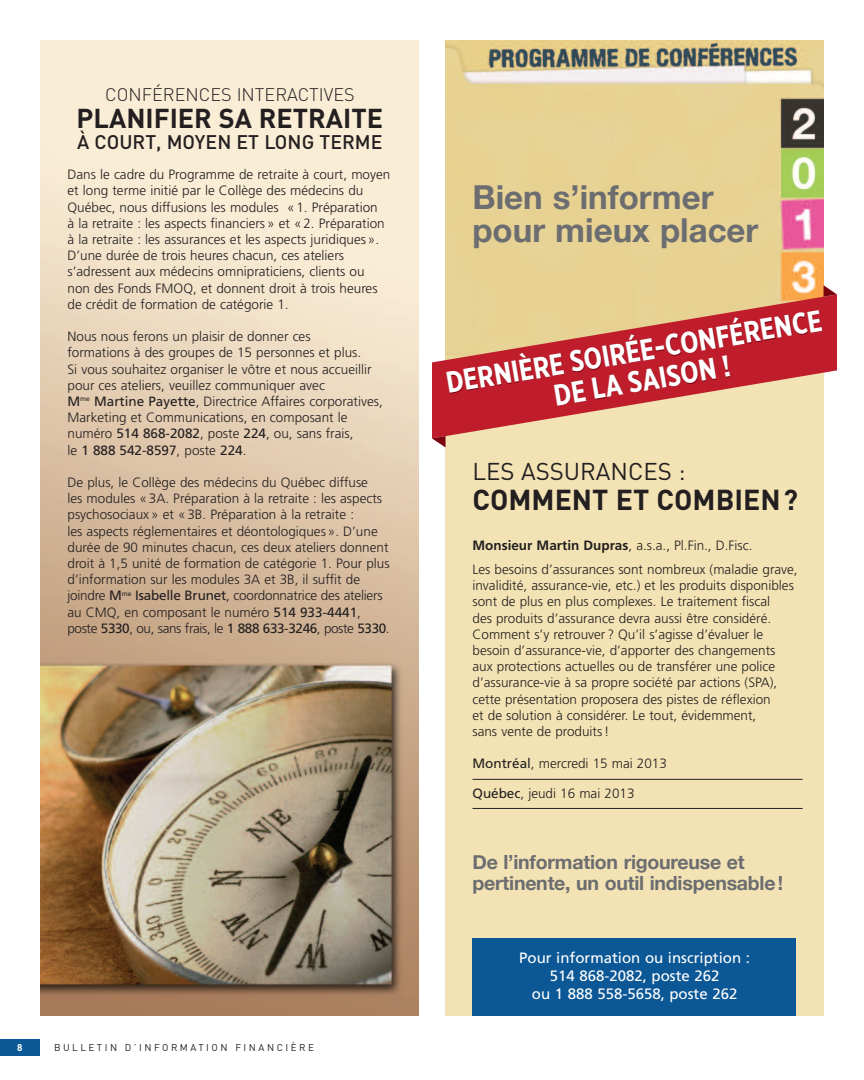
<style>
.page{position:relative;width:864px;height:1080px;background:#fff}
.page>*{position:absolute;margin:0;border:0;box-sizing:border-box;transform-origin:0 0}
.t1{font:700 33px/33px "Helvetica Neue";color:#6c6d70}
.t2{font:700 30px/30.2px "Gotham Extra Narrow";color:#fff;text-align:center}
.t3{font:700 28.5px "DIN";color:#231f20}
.t4{font:700 27px "DIN";color:#231f20}
.t5{font:24px "DIN";color:#231f20}
.t6{font:700 19.5px/21px "Helvetica Neue";letter-spacing:-.01em;color:#6c6d70}
.t7{font:500 19.5px "DIN";color:#231f20}
.t8{font:300 18px "DIN";color:#231f20}
.t9{font:15px/18px "Frutiger";color:#fff;text-align:center}
.t10{font:300 13.5px/16.2px "Frutiger";color:#231f20}
.t11{font:9.75px "DIN";letter-spacing:.26em;color:#231f20}
.t12{font:700 9.75px "DIN";color:#fff}
.s1{font-weight:400}
.s2{font-weight:700}
</style>
<div class="page">
<div style="left:0;top:1040px;width:40px;height:16px;background:#0c5896"></div>
<img style="left:446px;top:40px;width:378px;height:976px">
<hr style="left:472px;top:779px;width:331px;height:1px;background:#231f20">
<hr style="left:472px;top:808px;width:331px;height:1px;background:#231f20">
<div style="left:472px;top:938px;width:324px;height:78px;background:#0c5896"></div>
<img style="left:40px;top:41px;width:378px;height:975px">
<svg style="left:432px;top:294px;width:405px;height:144px;background:#d57766"></svg>
<svg style="left:432px;top:436px;width:14px;height:11px"></svg>
<svg style="left:824px;top:285px;width:13px;height:12px"></svg>
<h3 class="t8" style="left:105px;top:84px;width:251px">CONFÉRENCES INTERACTIVES</h3>
<h3 class="t4" style="left:77px;top:103px;width:308px">PLANIFIER SA RETRAITE</h3>
<h3 class="t7" style="left:77px;top:131px;width:307px">À COURT, MOYEN ET LONG TERME</h3>
<p class="t10" style="left:67px;top:167px;width:324px">Dans le cadre du Programme de retraite à court, moyen et long terme initié par le Collège des médecins du Québec, nous diffusions les modules «1. Préparation<br>à la retraite : les aspects financiers» et «2. Préparation à la retraite : les assurances et les aspects juridiques».<br>D’une durée de trois heures chacun, ces ateliers s’adressent aux médecins omnipraticiens, clients ou non des Fonds FMOQ, et donnent droit à trois heures de crédit de formation de catégorie 1.</p>
<p class="t10" style="left:67px;top:329px;width:317px">Nous nous ferons un plaisir de donner ces<br>formations à des groupes de 15 personnes et plus.<br>Si vous souhaitez organiser le vôtre et nous accueillir pour ces ateliers, veuillez communiquer avec<br><span class="s1">M</span><sup>me</sup> <span class="s1">Martine Payette</span>, Directrice Affaires corporatives, Marketing et Communications, en composant le numéro <span class="s1">514 868-2082</span>, poste <span class="s1">224</span>, ou, sans frais,<br>le <span class="s1">1 888 542-8597</span>, poste <span class="s1">224</span>.</p>
<p class="t10" style="left:67px;top:475px;width:324px">De plus, le Collège des médecins du Québec diffuse<br>les modules «3A. Préparation à la retraite : les aspects psychosociaux» et «3B. Préparation à la retraite :<br>les aspects réglementaires et déontologiques». D’une durée de 90 minutes chacun, ces deux ateliers donnent droit à 1,5 unité de formation de catégorie 1. Pour plus d’information sur les modules 3A et 3B, il suffit de joindre <span class="s1">M</span><sup>me</sup> <span class="s1">Isabelle Brunet</span>, coordonnatrice des ateliers au CMQ, en composant le numéro <span class="s1">514 933-4441</span>, poste <span class="s1">5330</span>, ou, sans frais, le <span class="s1">1 888 633-3246</span>, poste <span class="s1">5330</span>.</p>
<p class="t12" style="left:17px;top:1042px;width:7px">8</p>
<p class="t11" style="left:54px;top:1042px;width:261px">BULLETIN D’INFORMATION FINANCIÈRE</p>
<h1 class="t1" style="left:472px;top:180px;width:287px">Bien s’informer pour mieux placer</h1>
<h2 class="t2" style="left:444px;top:370px;width:382px;rotate:-10deg">DERNIÈRE SOIRÉE-CONFÉRENCE<br>DE LA SAISON !</h2>
<h3 class="t5" style="left:472px;top:457px;width:215px">LES ASSURANCES :</h3>
<h3 class="t3" style="left:472px;top:483px;width:327px">COMMENT ET COMBIEN?</h3>
<p class="t10" style="left:472px;top:534px;width:327px;line-height:24.3px"><span class="s2">Monsieur Martin Dupras</span>, a.s.a., Pl.Fin., D.Fisc.<br>Les besoins d’assurances sont nombreux (maladie grave,</p>
<p class="t10" style="left:472px;top:578px;width:323px">invalidité, assurance-vie, etc.) et les produits disponibles sont de plus en plus complexes. Le traitement fiscal<br>des produits d’assurance devra aussi être considéré.<br>Comment s’y retrouver ? Qu’il s’agisse d’évaluer le besoin d’assurance-vie, d’apporter des changements aux protections actuelles ou de transférer une police d’assurance-vie à sa propre société par actions (SPA), cette présentation proposera des pistes de réflexion<br>et de solution à considérer. Le tout, évidemment,<br>sans vente de produits!</p>
<p class="t10" style="left:472px;top:750px;width:196px;line-height:29.1px"><span class="s1">Montréal</span>, mercredi 15 mai 2013<br><span class="s1">Québec</span>, jeudi 16 mai 2013</p>
<h3 class="t6" style="left:472px;top:851px;width:312px">De l’information rigoureuse et pertinente, un outil indispensable!</h3>
<p class="t9" style="left:519px;top:950px;width:232px">Pour information ou inscription :<br>514 868-2082, poste 262<br>ou 1 888 558-5658, poste 262</p>
</div>
